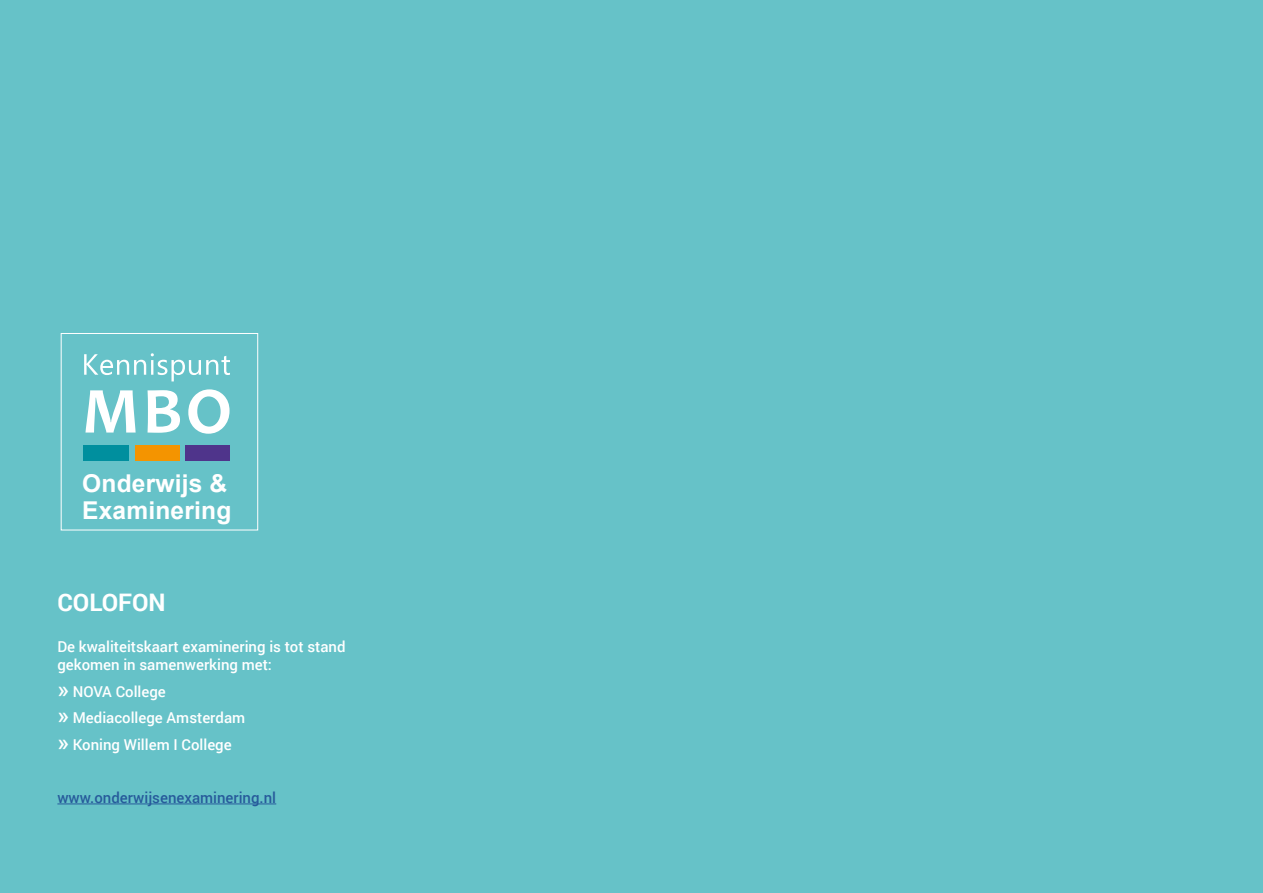
<style>
.page{position:relative;width:1263px;height:893px;background:#66c2c8}
.page>*{position:absolute;margin:0;border:0;box-sizing:border-box;transform-origin:0 0}
.t1{font:700 24.6px/27.3px "Arial";letter-spacing:.005em;color:#fff}
.t2{font:700 24.15px "Roboto";color:#fff}
.t3{font:500 15px/26.5px "Roboto";color:#fff}
.t4{font:500 15px "Roboto";color:#275b9b}
.s1{font-size:24px}
</style>
<div class="page">
<hr style="left:57px;top:803px;width:219px;height:1px;background:#275b9b">
<svg style="left:84px;top:353px;width:146px;height:28px"></svg>
<svg style="left:85px;top:390px;width:51px;height:43px"></svg>
<svg style="left:148px;top:390px;width:32px;height:43px"></svg>
<svg style="left:188px;top:389px;width:42px;height:45px"></svg>
<div style="left:61px;top:333px;width:197px;height:197px;border:1px solid #fff"></div>
<div style="left:83px;top:445px;width:46px;height:16px;background:#008f9e"></div>
<div style="left:135px;top:445px;width:44px;height:16px;background:#f49400"></div>
<div style="left:185px;top:445px;width:45px;height:16px;background:#4f348b"></div>
<h1 class="t1" style="left:82px;top:470px;width:151px">Onderwijs &amp;<br>Examinering</h1>
<h2 class="t2" style="left:57px;top:585px;width:110px">COLOFON</h2>
<p class="t3" style="left:57px;top:637px;width:290px;line-height:18px">De kwaliteitskaart examinering is tot stand gekomen in samenwerking met:</p>
<p class="t3" style="left:57px;top:678px;width:189px"><span class="s1">»</span> NOVA College<br><span class="s1">»</span> Mediacollege Amsterdam <span class="s1">»</span> Koning Willem I College</p>
<p class="t4" style="left:57px;top:787px;width:220px">www.onderwijsenexaminering.nl</p>
</div>
